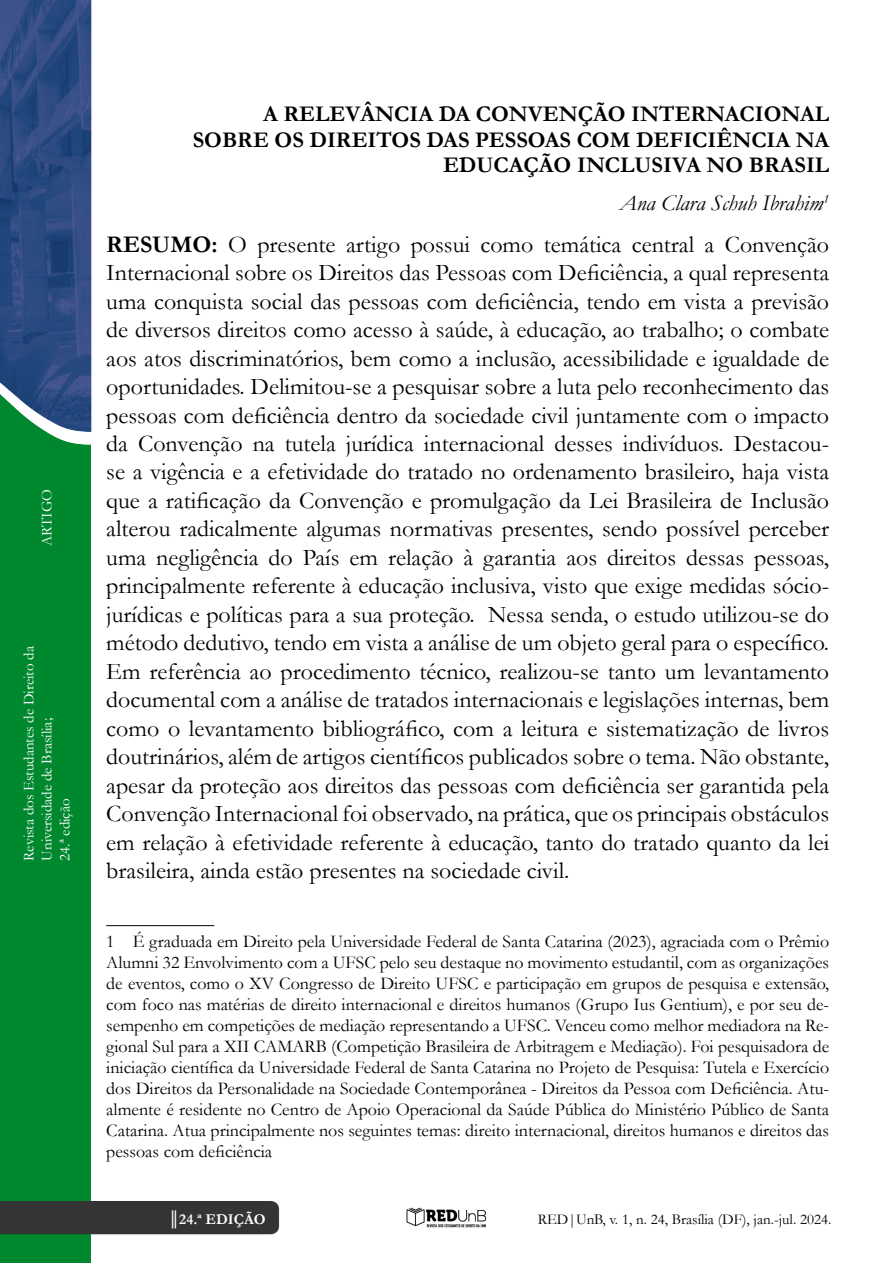
<style>
.page{position:relative;width:893px;height:1263px;background:#fff}
.page>*{position:absolute;margin:0;border:0;box-sizing:border-box;transform-origin:0 0}
.t1{font:24px/28.5px "Garamond";color:#000;text-align:justify}
.t2{font:700 22.5px/25.5px "Garamond";color:#000;text-align:right}
.t3{font:italic 22.5px "Garamond";color:#000}
.t4{font:18px/21px "Garamond";color:#000;text-align:justify}
.t5{font:15px/18px "Garamond";color:#fff}
.t6{font:15px "Garamond";color:#000}
.t7{font:700 15px "Garamond";color:#fff}
.s1{font-weight:700}
</style>
<div class="page">
<img style="left:0;top:0;width:487px;height:1263px">
<div style="left:106px;top:236px;width:723px;height:649px;background:#fff"></div>
<hr style="left:106px;top:925px;width:108px;height:1px;background:#000">
<p class="t5" style="left:37px;top:546px;width:59px;rotate:-90deg">ARTIGO</p>
<p class="t5" style="left:19px;top:861px;width:216px;rotate:-90deg">Revista dos Estudantes de Direito da<br>Universidade de Brasília;<br>24.ª edição</p>
<p class="t2" style="left:193px;top:101px;width:638px">A RELEVÂNCIA DA CONVENÇÃO INTERNACIONAL<br>SOBRE OS DIREITOS DAS PESSOAS COM DEFICIÊNCIA NA<br>EDUCAÇÃO INCLUSIVA NO BRASIL</p>
<p class="t3" style="left:620px;top:188px;width:211px">Ana Clara Schuh Ibrahim<sup>1</sup></p>
<p class="t1" style="left:106px;top:229px;width:724px"><span class="s1">RESUMO:</span> O presente artigo possui como temática central a Convenção Internacional sobre os Direitos das Pessoas com Deficiência, a qual representa uma conquista social das pessoas com deficiência, tendo em vista a previsão de diversos direitos como acesso à saúde, à educação, ao trabalho; o combate aos atos discriminatórios, bem como a inclusão, acessibilidade e igualdade de oportunidades. Delimitou-se a pesquisar sobre a luta pelo reconhecimento das pessoas com deficiência dentro da sociedade civil juntamente com o impacto da Convenção na tutela jurídica internacional desses indivíduos. Destacou&shy;se a vigência e a efetividade do tratado no ordenamento brasileiro, haja vista que a ratificação da Convenção e promulgação da Lei Brasileira de Inclusão alterou radicalmente algumas normativas presentes, sendo possível perceber uma negligência do País em relação à garantia aos direitos dessas pessoas, principalmente referente à educação inclusiva, visto que exige medidas sócio&shy;jurídicas e políticas para a sua proteção. Nessa senda, o estudo utilizou-se do método dedutivo, tendo em vista a análise de um objeto geral para o específico.<br>Em referência ao procedimento técnico, realizou-se tanto um levantamento documental com a análise de tratados internacionais e legislações internas, bem como o levantamento bibliográfico, com a leitura e sistematização de livros doutrinários, além de artigos científicos publicados sobre o tema. Não obstante, apesar da proteção aos direitos das pessoas com deficiência ser garantida pela Convenção Internacional foi observado, na prática, que os principais obstáculos em relação à efetividade referente à educação, tanto do tratado quanto da lei brasileira, ainda estão presentes na sociedade civil.</p>
<p class="t4" style="left:106px;top:930px;width:724px">1 É graduada em Direito pela Universidade Federal de Santa Catarina (2023), agraciada com o Prêmio Alumni 32 Envolvimento com a UFSC pelo seu destaque no movimento estudantil, com as organizações de eventos, como o XV Congresso de Direito UFSC e participação em grupos de pesquisa e extensão, com foco nas matérias de direito internacional e direitos humanos (Grupo Ius Gentium), e por seu de&shy;sempenho em competições de mediação representando a UFSC. Venceu como melhor mediadora na Re&shy;gional Sul para a XII CAMARB (Competição Brasileira de Arbitragem e Mediação). Foi pesquisadora de iniciação científica da Universidade Federal de Santa Catarina no Projeto de Pesquisa: Tutela e Exercício dos Direitos da Personalidade na Sociedade Contemporânea - Direitos da Pessoa com Deficiência. Atu&shy;almente é residente no Centro de Apoio Operacional da Saúde Pública do Ministério Público de Santa Catarina. Atua principalmente nos seguintes temas: direito internacional, direitos humanos e direitos das pessoas com deficiência</p>
<p class="t7" style="left:169px;top:1209px;width:99px">║24.ª EDIÇÃO</p>
<p class="t6" style="left:538px;top:1209px;width:295px">RED|UnB, v. 1, n. 24, Brasília (DF), jan.-jul. 2024.</p>
</div>
